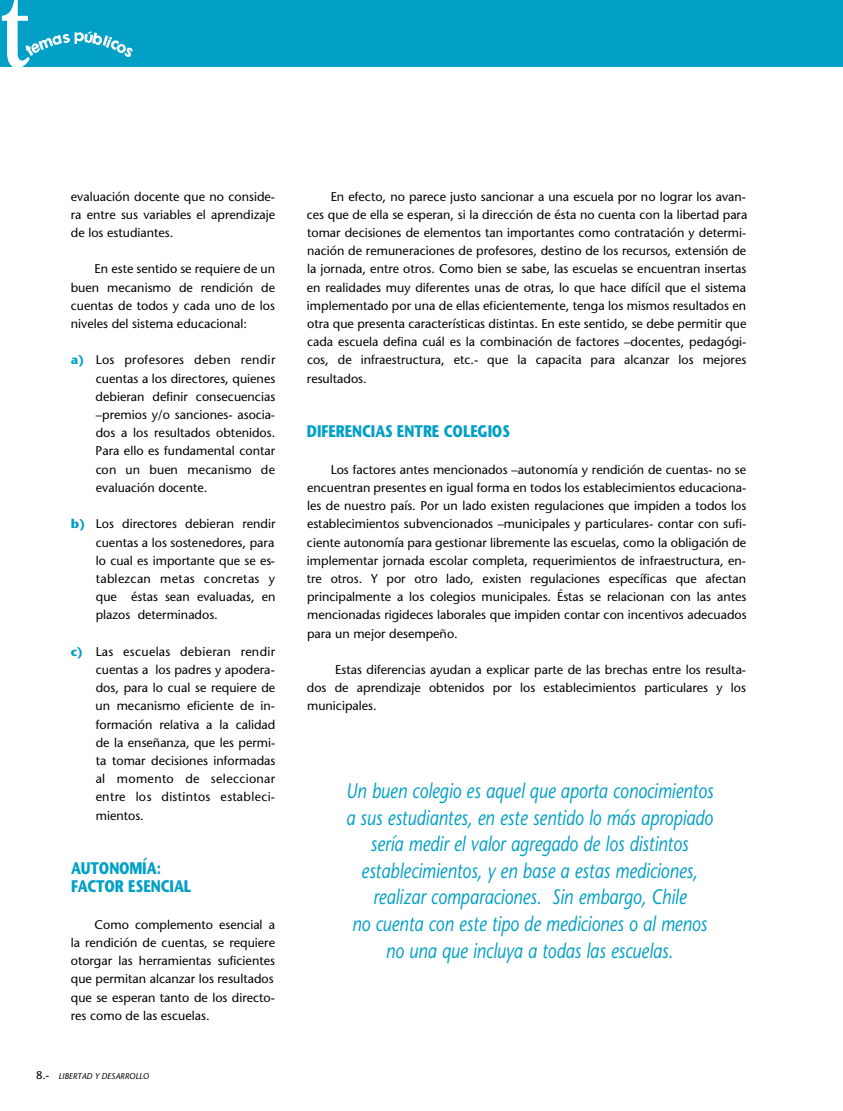
<style>
.page{position:relative;width:843px;height:1111px;background:#fff}
.page>*{position:absolute;margin:0;border:0;box-sizing:border-box;transform-origin:0 0}
.t1{font:700 105px "Century Old Style";color:#fff;scale:.7 1}
.t2{font:italic 21px/26.6px "Stone Sans";color:#02a0c6;text-align:center;scale:.8 1}
.t3{font:700 16.8px/18.2px "Stone Sans";letter-spacing:-.015em;color:#02a0c6;scale:.8 1}
.t4{font:12.6px/18.2px "Stone Sans";color:#000;text-align:justify}
.t5{font:italic 8.4px "Stone Sans";color:#000}
.s1{font-weight:700;color:#02a0c6}
.s2{font-style:normal;font-size:11.2px}
</style>
<div class="page">
<div style="left:0;top:0;width:842px;height:67px;background:#02a0c6"></div>
<svg style="left:25px;top:46px;width:7px;height:9px"></svg>
<img style="left:26px;top:44px;width:14px;height:8px">
<img style="left:35px;top:38px;width:14px;height:11px">
<svg style="left:49px;top:32px;width:83px;height:24px"></svg>
<h1 class="t1" style="left:2px;top:-12px;width:36px">t</h1>
<p class="t4" style="left:71px;top:188px;width:206px">evaluación docente que no conside&shy;ra entre sus variables el aprendizaje de los estudiantes.</p>
<p class="t4" style="left:71px;top:261px;width:206px;text-indent:24px">En este sentido se requiere de un buen mecanismo de rendición de cuentas de todos y cada uno de los niveles del sistema educacional:</p>
<p class="t4" style="left:96px;top:352px;width:181px;text-indent:-25px"><span class="s1">a)</span> Los profesores deben rendir cuentas a los directores, quienes debieran definir consecuencias –premios y/o sanciones- asocia&shy;dos a los resultados obtenidos.<br>Para ello es fundamental contar con un buen mecanismo de evaluación docente.</p>
<p class="t4" style="left:96px;top:516px;width:181px;text-indent:-25px"><span class="s1">b)</span> Los directores debieran rendir cuentas a los sostenedores, para lo cual es importante que se es&shy;tablezcan metas concretas y que éstas sean evaluadas, en plazos determinados.</p>
<p class="t4" style="left:96px;top:643px;width:181px;text-indent:-25px"><span class="s1">c)</span> Las escuelas debieran rendir cuentas a los padres y apodera&shy;dos, para lo cual se requiere de un mecanismo eficiente de in&shy;formación relativa a la calidad de la enseñanza, que les permi&shy;ta tomar decisiones informadas al momento de seleccionar entre los distintos estableci&shy;mientos.</p>
<h3 class="t3" style="left:71px;top:861px;width:152px">AUTONOMÍA:<br>FACTOR ESENCIAL</h3>
<p class="t4" style="left:71px;top:916px;width:206px;text-indent:24px">Como complemento esencial a la rendición de cuentas, se requiere otorgar las herramientas suficientes que permitan alcanzar los resultados que se esperan tanto de los directo&shy;res como de las escuelas.</p>
<p class="t5" style="left:36px;top:1073px;width:114px"><span class="s2">8.-</span> LIBERTAD Y DESARROLLO</p>
<p class="t4" style="left:307px;top:188px;width:442px;text-indent:24px">En efecto, no parece justo sancionar a una escuela por no lograr los avan&shy;ces que de ella se esperan, si la dirección de ésta no cuenta con la libertad para tomar decisiones de elementos tan importantes como contratación y determi&shy;nación de remuneraciones de profesores, destino de los recursos, extensión de la jornada, entre otros. Como bien se sabe, las escuelas se encuentran insertas en realidades muy diferentes unas de otras, lo que hace difícil que el sistema implementado por una de ellas eficientemente, tenga los mismos resultados en otra que presenta características distintas. En este sentido, se debe permitir que cada escuela defina cuál es la combinación de factores –docentes, pedagógi&shy;cos, de infraestructura, etc.- que la capacita para alcanzar los mejores resultados.</p>
<h3 class="t3" style="left:307px;top:424px;width:255px">DIFERENCIAS ENTRE COLEGIOS</h3>
<p class="t4" style="left:307px;top:461px;width:441px;text-indent:24px">Los factores antes mencionados –autonomía y rendición de cuentas- no se encuentran presentes en igual forma en todos los establecimientos educaciona&shy;les de nuestro país. Por un lado existen regulaciones que impiden a todos los establecimientos subvencionados –municipales y particulares- contar con sufi&shy;ciente autonomía para gestionar libremente las escuelas, como la obligación de implementar jornada escolar completa, requerimientos de infraestructura, en&shy;tre otros. Y por otro lado, existen regulaciones específicas que afectan principalmente a los colegios municipales. Éstas se relacionan con las antes mencionadas rigideces laborales que impiden contar con incentivos adecuados para un mejor desempeño.</p>
<p class="t4" style="left:307px;top:662px;width:440px;text-indent:28px">Estas diferencias ayudan a explicar parte de las brechas entre los resulta&shy;dos de aprendizaje obtenidos por los establecimientos particulares y los municipales.</p>
<p class="t2" style="left:346px;top:779px;width:460px">Un buen colegio es aquel que aporta conocimientos a sus estudiantes, en este sentido lo más apropiado sería medir el valor agregado de los distintos establecimientos, y en base a estas mediciones, realizar comparaciones. Sin embargo, Chile<br>no cuenta con este tipo de mediciones o al menos no una que incluya a todas las escuelas.</p>
</div>
